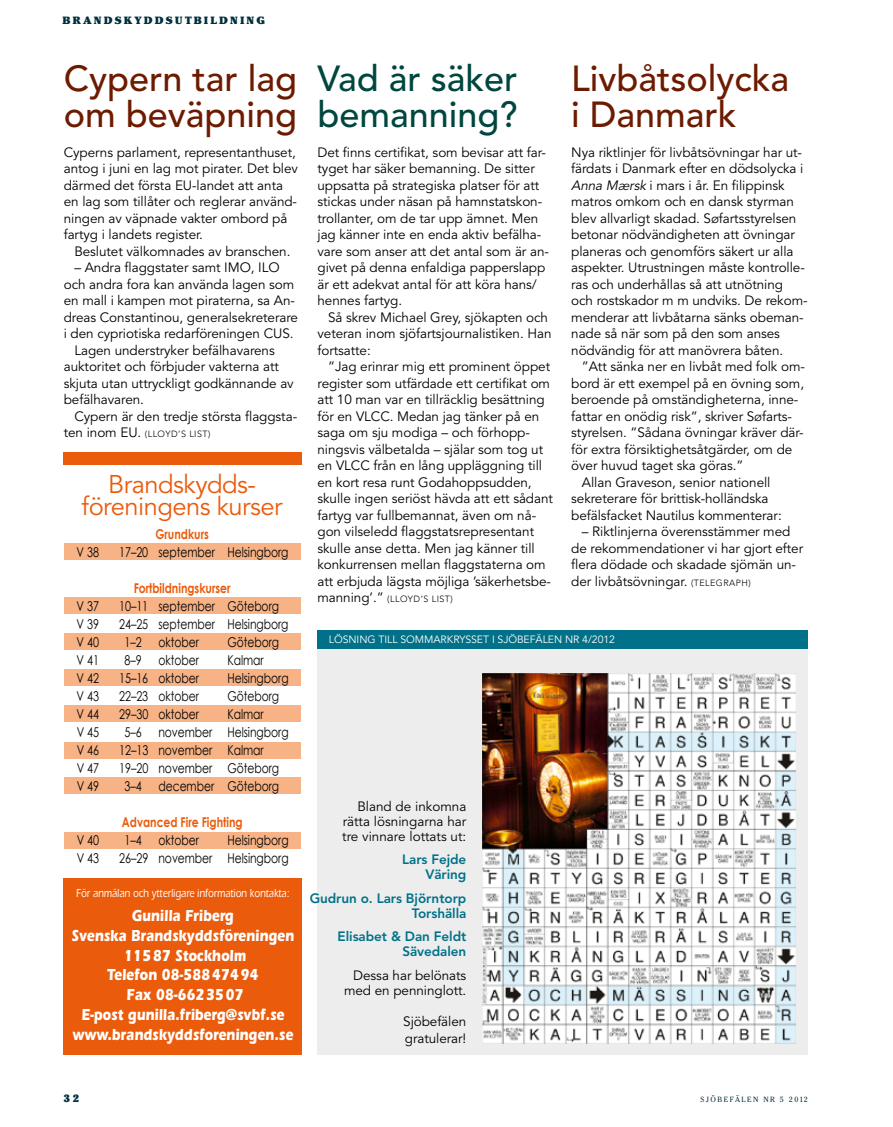
<style>
.page{position:relative;width:893px;height:1127px;background:#fff}
.page>*{position:absolute;margin:0;border:0;box-sizing:border-box;transform-origin:0 0}
.t1{font:500 36px/36px "Avenir";color:#6d1b00}
.t2{font:500 36px/36px "Avenir";color:#00463f}
.t3{font:25.5px/22.2px "Avenir";letter-spacing:-.02em;color:#ea5b0b;text-align:center}
.t4{font:700 16.5px/19.8px "Itc Eras";color:#fff;text-align:center;scale:.8 1}
.t5{font:13.5px/16.5px "Avenir";letter-spacing:-.005em;color:#000}
.t6{font:13.5px "Century Gothic";letter-spacing:-.005em;color:#000;scale:.8 1}
.t7{font:800 13.5px/15px "Avenir";letter-spacing:-.005em;color:#007188;text-align:right}
.t8{font:700 13.5px "Century Gothic";color:#ea5b0b;scale:.8 1}
.t9{font:500 12px "Itc Eras";color:#fff;scale:.8 1}
.t10{font:10.5px "Avenir";letter-spacing:-.005em;color:#fff}
.t11{font:900 10.5px "Cheltenham";color:#00303e}
.t12{font:300 9px "Avenir";letter-spacing:.05em;color:#000}
.t13{font:7.5px "Cheltenham";letter-spacing:.2em;color:#00303e}
.s1{font-weight:400;font-size:13.5px}
.s2{font-style:italic}
.s3{font-weight:300;font-style:italic}
.s4{font-weight:300}
.s5{font-weight:300;font-size:9px}
</style>
<div class="page">
<div style="left:64px;top:878px;width:238px;height:176px;background:#ea5b0b"></div>
<div style="left:64px;top:544px;width:236px;height:16px;background:#f7b385"></div>
<div style="left:64px;top:597px;width:236px;height:16px;background:#f7b385"></div>
<div style="left:64px;top:633px;width:236px;height:16px;background:#f7b385"></div>
<div style="left:64px;top:670px;width:236px;height:16px;background:#f7b385"></div>
<div style="left:64px;top:706px;width:236px;height:16px;background:#f7b385"></div>
<div style="left:64px;top:742px;width:236px;height:16px;background:#f7b385"></div>
<div style="left:64px;top:777px;width:236px;height:16px;background:#f7b385"></div>
<div style="left:64px;top:832px;width:236px;height:16px;background:#f7b385"></div>
<div style="left:317px;top:648px;width:491px;height:406px;background:#ededed"></div>
<div style="left:317px;top:630px;width:491px;height:19px;background:#007188"></div>
<img style="left:482px;top:674px;width:314px;height:369px">
<div style="left:64px;top:452px;width:238px;height:13px;background:#ea5b0b"></div>
<p class="t11" style="left:62px;top:14px;width:11px">BRANDSKYDDSUTBILDNING</p>
<h1 class="t1" style="left:64px;top:62px;width:235px">Cypern tar lag om beväpning</h1>
<p class="t5" style="left:64px;top:144px;width:236px">Cyperns parlament, representanthuset, antog i juni en lag mot pirater. Det blev därmed det första EU-landet att anta en lag som tillåter och reglerar använd&shy;ningen av väpnade vakter ombord på fartyg i landets register.</p>
<p class="t5" style="left:74px;top:243px;width:218px">Beslutet välkomnades av branschen.</p>
<p class="t5" style="left:74px;top:260px;width:207px">– Andra flaggstater samt I MO, ILO</p>
<p class="t5" style="left:64px;top:276px;width:232px">och andra fora kan använda lagen som</p>
<p class="t5" style="left:64px;top:293px;width:233px">en mall i kampen mot piraterna, sa An-</p>
<p class="t5" style="left:64px;top:309px;width:236px">dreas Constantinou, generalsekreterare</p>
<p class="t5" style="left:64px;top:326px;width:231px">i den cypriotiska redarföreningen CUS.</p>
<p class="t5" style="left:74px;top:342px;width:202px">Lagen understryker befälhavarens</p>
<p class="t5" style="left:64px;top:359px;width:217px">auktoritet och förbjuder vakterna att</p>
<p class="t5" style="left:64px;top:375px;width:231px">skjuta utan uttryckligt godkännande av</p>
<p class="t5" style="left:64px;top:392px;width:82px">befälhavaren.</p>
<p class="t5" style="left:74px;top:408px;width:224px">Cypern är den tredje största flaggsta-</p>
<p class="t12" style="left:64px;top:429px;width:148px"><span class="s1">ten inom EU .</span> (LLOYD’S LIST)</p>
<h2 class="t3" style="left:82px;top:473px;width:203px">B randskydds&shy;föreningens kurser</h2>
<p class="t8" style="left:155px;top:526px;width:68px">Grundkurs</p>
<p class="t6" style="left:77px;top:544px;width:29px">V 38</p>
<p class="t6" style="left:119px;top:544px;width:213px">17–20 september Helsingborg</p>
<p class="t8" style="left:134px;top:580px;width:123px">Fortbildningskurser</p>
<p class="t6" style="left:77px;top:598px;width:29px">V 37</p>
<p class="t6" style="left:119px;top:598px;width:201px">10–11 september Göteborg</p>
<p class="t6" style="left:77px;top:616px;width:29px">V 39</p>
<p class="t6" style="left:119px;top:616px;width:213px">24–25 september Helsingborg</p>
<p class="t6" style="left:77px;top:634px;width:29px">V 40</p>
<p class="t6" style="left:125px;top:634px;width:95px">1–2 oktober</p>
<p class="t6" style="left:227px;top:634px;width:66px">Göteborg</p>
<p class="t6" style="left:77px;top:652px;width:29px">V 41</p>
<p class="t6" style="left:125px;top:652px;width:95px">8–9 oktober</p>
<p class="t6" style="left:227px;top:652px;width:47px">Kalmar</p>
<p class="t6" style="left:77px;top:670px;width:29px">V 42</p>
<p class="t6" style="left:119px;top:670px;width:101px">15–16 oktober</p>
<p class="t6" style="left:227px;top:670px;width:78px">Helsingborg</p>
<p class="t6" style="left:77px;top:688px;width:29px">V 43</p>
<p class="t6" style="left:119px;top:688px;width:101px">22–23 oktober</p>
<p class="t6" style="left:227px;top:688px;width:66px">Göteborg</p>
<p class="t6" style="left:77px;top:706px;width:29px">V 44</p>
<p class="t6" style="left:119px;top:706px;width:101px">29–30 oktober</p>
<p class="t6" style="left:227px;top:706px;width:47px">Kalmar</p>
<p class="t6" style="left:77px;top:724px;width:29px">V 45</p>
<p class="t6" style="left:125px;top:724px;width:207px">5–6 november Helsingborg</p>
<p class="t6" style="left:77px;top:742px;width:29px">V 46</p>
<p class="t6" style="left:119px;top:742px;width:182px">12–13 november Kalmar</p>
<p class="t6" style="left:77px;top:760px;width:29px">V 47</p>
<p class="t6" style="left:119px;top:760px;width:201px">19–20 november Göteborg</p>
<p class="t6" style="left:77px;top:778px;width:29px">V 49</p>
<p class="t6" style="left:125px;top:778px;width:195px">3–4 december Göteborg</p>
<p class="t8" style="left:122px;top:814px;width:152px">Advanced Fire Fighting</p>
<p class="t6" style="left:77px;top:832px;width:29px">V 40</p>
<p class="t6" style="left:125px;top:832px;width:95px">1–4 oktober</p>
<p class="t6" style="left:227px;top:832px;width:78px">Helsingborg</p>
<p class="t6" style="left:77px;top:850px;width:29px">V 43</p>
<p class="t6" style="left:119px;top:850px;width:213px">26–29 november Helsingborg</p>
<p class="t9" style="left:76px;top:886px;width:268px">För anmälan och ytterligare information kontakta:</p>
<p class="t4" style="left:71px;top:906px;width:280px">Gunilla Friberg<br>Svenska Brandskyddsföreningen<br>11587 Stockholm<br>Telefon 08-58847494<br>Fax 08-6623507<br>E-post gunilla.friberg@svbf.se www.brandskyddsforeningen.se</p>
<h1 class="t2" style="left:317px;top:62px;width:202px">Vad är säker bemanning?</h1>
<p class="t5" style="left:317px;top:144px;width:233px">Det finns certifikat, som bevisar att far&shy;tyget har säker bemanning. De sitter uppsatta på strategiska platser för att stickas under näsan på hamnstatskon&shy;trollanter, om de tar upp ämnet. Men jag känner inte en enda aktiv befälha&shy;vare som anser att det antal som är an&shy;givet på denna enfaldiga papperslapp är ett adekvat antal för att köra hans/ hennes fartyg.</p>
<p class="t5" style="left:317px;top:309px;width:236px;text-indent:11px">Så skrev Michael Grey, sjökapten och veteran inom sjöfartsjournalistiken. Han fortsatte:</p>
<p class="t5" style="left:317px;top:359px;width:237px;text-indent:11px">”Jag erinrar mig ett prominent öppet register som utfärdade ett certifikat om att 10 man var en tillräcklig besättning för en VLCC. Medan jag tänker på en saga om sju modiga – och förhopp&shy;ningsvis välbetalda – själar som tog ut en VLCC från en lång uppläggning till en kort resa runt Godahoppsudden, skulle ingen seriöst hävda att ett sådant fartyg var fullbemannat, även om nå&shy;gon vilseledd flaggstatsrepresentant skulle anse detta. Men jag känner till konkurrensen mellan flaggstaterna om att erbjuda lägsta möjliga ’säkerhetsbe-</p>
<p class="t12" style="left:317px;top:594px;width:137px"><span class="s1">manning’.”</span> (LLOYD’S LIST)</p>
<h1 class="t1" style="left:571px;top:62px;width:220px">Livbåtsolycka i Danmark</h1>
<p class="t5" style="left:571px;top:144px;width:238px">Nya riktlinjer för livbåtsövningar har ut&shy;färdats i Danmark efter en dödsolycka i <span class="s2">Anna M</span><span class="s3">æ</span><span class="s2">rsk</span> i mars i år. En filippinsk matros omkom och en dansk styrman blev allvarligt skadad. S<span class="s4">Ø</span>fartsstyrelsen betonar nödvändigheten att övningar planeras och genomförs säkert ur alla aspekter. Utrustningen måste kontrolle&shy;ras och underhållas så att utnötning och rostskador m m undviks. De rekom&shy;menderar att livbåtarna sänks obeman&shy;nade så när som på den som anses nödvändig för att manövrera båten.</p>
<p class="t5" style="left:582px;top:359px;width:225px">”Att sänka ner en livbåt med folk om-</p>
<p class="t5" style="left:571px;top:375px;width:234px">bord är ett exempel på en övning som,</p>
<p class="t5" style="left:571px;top:392px;width:229px">beroende på omständigheterna, inne-</p>
<p class="t5" style="left:571px;top:408px;width:222px">fattar en onödig risk”, skriver S<span class="s4">Ø</span>farts-</p>
<p class="t5" style="left:571px;top:425px;width:234px">styrelsen. ”Sådana övningar kräver där-</p>
<p class="t5" style="left:571px;top:441px;width:223px">för extra försiktighetsåtgärder, om de</p>
<p class="t5" style="left:571px;top:458px;width:174px">över huvud taget ska göras.”</p>
<p class="t5" style="left:582px;top:474px;width:190px">Allan Graveson, senior nationell</p>
<p class="t5" style="left:571px;top:491px;width:199px">sekreterare för brittisk-holländska</p>
<p class="t5" style="left:571px;top:507px;width:212px">befälsfacket N autilus kommenterar:</p>
<p class="t5" style="left:571px;top:524px;width:234px;text-indent:11px">– Riktlinjerna överensstämmer med de rekommendationer vi har gjort efter flera dödade och skadade sjömän un&shy;der livbåtsövningar. <span class="s5">(TELEGRAPH )</span></p>
<p class="t10" style="left:329px;top:633px;width:8px">LÖSNING</p>
<p class="t10" style="left:378px;top:633px;width:6px">TILL</p>
<p class="t10" style="left:400px;top:633px;width:72px">SOMMARKRYSSET</p>
<p class="t10" style="left:492px;top:633px;width:13px">I SJÖBEFÄLEN</p>
<p class="t10" style="left:565px;top:633px;width:51px">NR 4/2012</p>
<p class="t5" style="left:342px;top:799px;width:126px;line-height:15px;text-align:justify;text-indent:15px">Bland de inkomna rätta lösningarna har tre vinnare lottats ut:</p>
<p class="t7" style="left:402px;top:852px;width:66px">Lars Fejde<br>Väring</p>
<p class="t7" style="left:310px;top:890px;width:158px">Gudrun o. Lars Björntorp<br>Torshälla</p>
<p class="t7" style="left:338px;top:929px;width:130px">Elisabet &amp; Dan Feldt<br>Sävedalen</p>
<p class="t5" style="left:344px;top:968px;width:124px;line-height:15px;text-align:right">Dessa har belönats med en penninglott.</p>
<p class="t5" style="left:403px;top:1014px;width:65px">Sjöbefälen gratulerar!</p>
<p class="t11" style="left:64px;top:1091px;width:17px">3 2</p>
<p class="t13" style="left:700px;top:1094px;width:109px">SJÖBEFÄLEN NR 5 2012</p>
</div>
